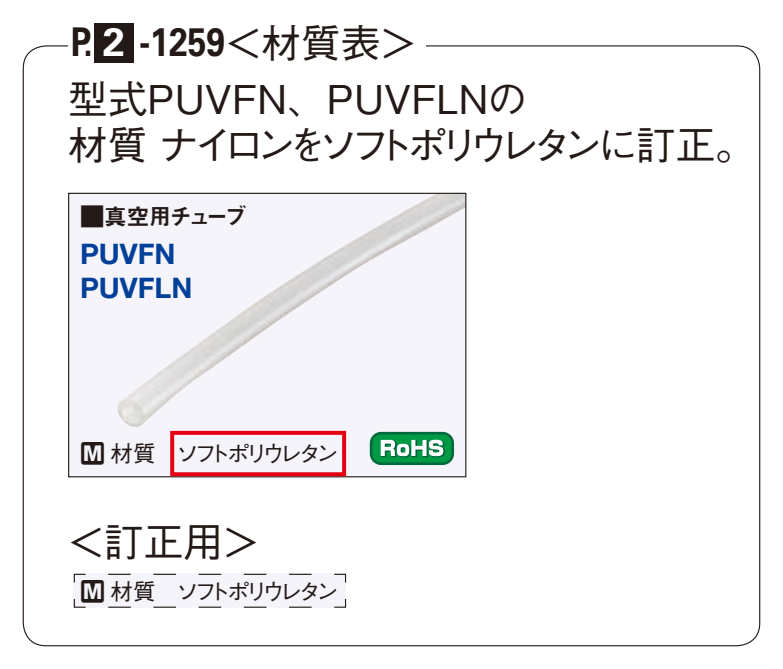
<style>
.page{position:relative;width:783px;height:669px;background:#fff}
.page>*{position:absolute;margin:0;border:0;box-sizing:border-box;transform-origin:0 0}
.t1{font:500 39.6px/45.2px "Gothic BBB Pro";letter-spacing:-.05em;color:#231916}
.t2{font:700 39.6px "Univers LT Std";color:#231916;scale:.85 1}
.t3{font:500 39.6px "Gothic BBB Pro";letter-spacing:-.03em;color:#231916}
.t4{font:700 39.6px "Univers LT Std";color:#fff}
.t5{font:700 28.4px/34px "Helvetica Neue LT Std";color:#004098}
.t6{font:500 22.8px "Gothic BBB Pro";letter-spacing:-.205em;color:#231916}
.t7{font:22.8px "Midashi Go Pro MB31";letter-spacing:-.135em;color:#231916}
.s1{font-family:"Gothic BBB Pro";font-weight:500}
.s2{font-family:"MISUMI GAIJI Regular"}
.s3{font-family:"MISUMI GAIJI Regular";font-weight:400}
</style>
<div class="page">
<div style="left:94px;top:23px;width:40px;height:39px;background:#231916"></div>
<div style="left:69px;top:193px;width:396px;height:284px;background:#f5f4fa"></div>
<img style="left:117px;top:195px;width:347px;height:232px">
<div style="left:371px;top:433px;width:81px;height:31px;background:#094;border-radius:10px"></div>
<div style="left:369px;top:432px;width:85px;height:33px;border:3px solid #00693e;border-radius:10px"></div>
<svg style="left:380px;top:439px;width:65px;height:19px"></svg>
<div style="left:68px;top:193px;width:398px;height:284px;border:1px solid #231916"></div>
<div style="left:170px;top:431px;width:176px;height:45px;border:4px solid #e60013"></div>
<div style="left:73px;top:573px;width:273px;height:35px;background:#f5f4fa"></div>
<p class="t2" style="left:71px;top:18px;width:409px">P. -1259<span class="s1">＜材質表＞</span></p>
<p class="t4" style="left:103px;top:18px;width:24px">2</p>
<p class="t1" style="left:68px;top:72px;width:688px">型式PUVFN、PUVFLNの<br>材質 ナイロンをソフトポリウレタンに訂正。</p>
<p class="t7" style="left:80px;top:198px;width:168px"><span class="s2">Q</span>真空用チューブ</p>
<p class="t5" style="left:80px;top:236px;width:114px">PUVFN<br>PUVFLN</p>
<p class="t6" style="left:80px;top:435px;width:260px"><span class="s3">M</span> 材質 ソフトポリウレタン</p>
<p class="t3" style="left:67px;top:510px;width:195px">＜訂正用＞</p>
<p class="t6" style="left:80px;top:573px;width:260px"><span class="s3">M</span> 材質 ソフトポリウレタン</p>
</div>
